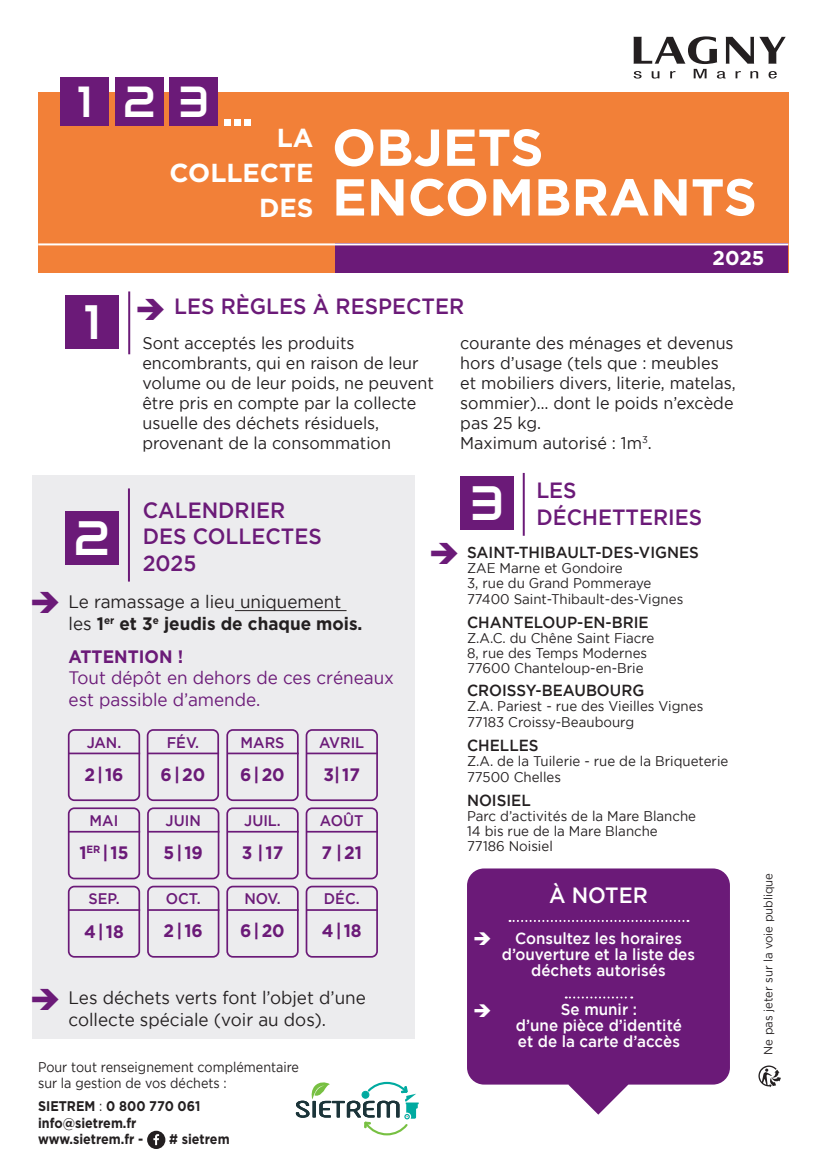
<style>
.page{position:relative;width:827px;height:1155px;background:#fff}
.page>*{position:absolute;margin:0;border:0;box-sizing:border-box;transform-origin:0 0}
.t1{font:700 51.8px/49.6px "Gotham";color:#fff}
.t2{font:48.2px "Audiowide";color:#fff}
.t3{font:43.4px "Audiowide";color:#fff}
.t4{font:700 26px/34.6px "Gotham";color:#fff;text-align:right}
.t5{font:500 22px/26.4px "Gotham";color:#6b1a78;scale:.95 1}
.t6{font:500 22px "Gotham";color:#fff;scale:.95 1}
.t7{font:700 20px "Gotham";color:#fff}
.t8{font:18px/21.6px "Gotham";color:#231f20;scale:.95 1}
.t9{font:700 18px "Gotham";color:#6b1a78;scale:.95 1}
.t10{font:18px/21.6px "Gotham";color:#6b1a78;scale:.95 1}
.t11{font:17px/20px "Gotham";color:#231f20;scale:.95 1}
.t12{font:500 16px/16px "Gotham";color:#fff;text-align:center;scale:.95 1}
.t13{font:500 16px "Gotham";color:#231f20;scale:.95 1}
.t14{font:500 15.4px "Gotham";color:#6b1a78;scale:.95 1}
.t15{font:14px/15px "Gotham";color:#231f20;scale:.95 1}
.t16{font:14px/16.8px "Gotham";color:#231f20;scale:.9 1}
.t17{font:700 14px/16.8px "Gotham";color:#231f20;scale:.9 1}
.t18{font:12px "Gotham";color:#231f20;scale:.95 1}
.s1{font-weight:700}
.s2{font-weight:400}
</style>
<div class="page">
<div style="left:32px;top:475px;width:382px;height:563px;background:#ececee"></div>
<div style="left:38px;top:93px;width:750px;height:180px;background:#f28038"></div>
<svg style="left:633px;top:36px;width:153px;height:43px"></svg>
<div style="left:335px;top:243px;width:453px;height:30px;background:#6b1a78"></div>
<hr style="left:38px;top:243px;width:750px;height:2px;background:#fff">
<hr style="left:128px;top:291px;width:2px;height:63px;background:#6b1a78">
<hr style="left:235px;top:610px;width:112px;height:1px;background:#231f20">
<div style="left:65px;top:511px;width:54px;height:53px;background:#6b1a78"></div>
<div style="left:68px;top:807px;width:72px;height:72px;border:2px solid #6b1a78;border-radius:6px"></div>
<hr style="left:69px;top:830px;width:71px;height:2px;background:#6b1a78">
<div style="left:68px;top:885px;width:72px;height:72px;border:2px solid #6b1a78;border-radius:6px"></div>
<hr style="left:69px;top:909px;width:71px;height:1px;background:#6b1a78">
<div style="left:147px;top:807px;width:72px;height:72px;border:2px solid #6b1a78;border-radius:6px"></div>
<hr style="left:148px;top:830px;width:71px;height:2px;background:#6b1a78">
<div style="left:147px;top:885px;width:72px;height:72px;border:2px solid #6b1a78;border-radius:6px"></div>
<hr style="left:148px;top:909px;width:71px;height:1px;background:#6b1a78">
<div style="left:226px;top:729px;width:73px;height:72px;border:2px solid #6b1a78;border-radius:6px"></div>
<hr style="left:227px;top:752px;width:72px;height:2px;background:#6b1a78">
<div style="left:226px;top:807px;width:73px;height:72px;border:2px solid #6b1a78;border-radius:6px"></div>
<hr style="left:227px;top:830px;width:72px;height:2px;background:#6b1a78">
<div style="left:226px;top:885px;width:73px;height:72px;border:2px solid #6b1a78;border-radius:6px"></div>
<hr style="left:227px;top:909px;width:72px;height:1px;background:#6b1a78">
<div style="left:306px;top:729px;width:72px;height:72px;border:2px solid #6b1a78;border-radius:6px"></div>
<hr style="left:306px;top:752px;width:72px;height:2px;background:#6b1a78">
<div style="left:306px;top:807px;width:72px;height:72px;border:2px solid #6b1a78;border-radius:6px"></div>
<hr style="left:306px;top:830px;width:72px;height:2px;background:#6b1a78">
<div style="left:306px;top:885px;width:72px;height:72px;border:2px solid #6b1a78;border-radius:6px"></div>
<hr style="left:306px;top:909px;width:72px;height:1px;background:#6b1a78">
<hr style="left:128px;top:488px;width:2px;height:93px;background:#6b1a78">
<div style="left:147px;top:729px;width:72px;height:72px;border:2px solid #6b1a78;border-radius:6px"></div>
<hr style="left:148px;top:752px;width:71px;height:2px;background:#6b1a78">
<div style="left:68px;top:729px;width:72px;height:72px;border:2px solid #6b1a78;border-radius:6px"></div>
<hr style="left:69px;top:752px;width:71px;height:2px;background:#6b1a78">
<div style="left:66px;top:295px;width:53px;height:53px;background:#6b1a78"></div>
<div style="left:460px;top:476px;width:54px;height:53px;background:#6b1a78"></div>
<hr style="left:523px;top:473px;width:2px;height:63px;background:#6b1a78">
<svg style="left:568px;top:1084px;width:60px;height:30px"></svg>
<div style="left:467px;top:868px;width:263px;height:216px;background:#6b1a78;border-radius:17px"></div>
<svg style="left:566px;top:996px;width:66px;height:2px"></svg>
<svg style="left:509px;top:920px;width:179px;height:1px"></svg>
<div style="left:61px;top:77px;width:48px;height:48px;background:#6b1a78"></div>
<div style="left:115px;top:77px;width:48px;height:48px;background:#6b1a78"></div>
<div style="left:170px;top:77px;width:48px;height:48px;background:#6b1a78"></div>
<div style="left:225px;top:119px;width:6px;height:7px;background:#fff"></div>
<div style="left:234px;top:119px;width:7px;height:7px;background:#fff"></div>
<div style="left:244px;top:119px;width:7px;height:7px;background:#fff"></div>
<svg style="left:147px;top:1130px;width:18px;height:18px"></svg>
<svg style="left:296px;top:1081px;width:123px;height:55px"></svg>
<svg style="left:758px;top:1065px;width:23px;height:22px"></svg>
<h3 class="t3" style="left:77px;top:74px;width:134px">123</h3>
<h3 class="t4" style="left:170px;top:120px;width:145px">LA<br>COLLECTE<br>DES</h3>
<h1 class="t1" style="left:332px;top:121px;width:426px">OBJETS<br>ENCOMBRANTS</h1>
<p class="t7" style="left:712px;top:246px;width:53px">2025</p>
<h2 class="t2" style="left:84px;top:291px;width:19px">1</h2>
<p class="t5" style="left:174px;top:293px;width:307px">LES RÈGLES À RESPECTER</p>
<p class="t11" style="left:142px;top:332px;width:308px">Sont acceptés les produits encombrants, qui en raison de leur volume ou de leur poids, ne peuvent être pris en compte par la collecte usuelle des déchets résiduels, provenant de la consommation</p>
<p class="t11" style="left:460px;top:332px;width:291px">courante des ménages et devenus hors d’usage (tels que : meubles et mobiliers divers, literie, matelas, sommier)… dont le poids n’excède pas 25 kg.<br>Maximum autorisé : 1m<sup>3</sup>.</p>
<p class="t5" style="left:143px;top:496px;width:152px">CALENDRIER</p>
<p class="t5" style="left:143px;top:523px;width:190px">DES COLLECTES</p>
<p class="t5" style="left:74px;top:549px;width:130px"><sup>2</sup> 2025</p>
<p class="t8" style="left:69px;top:590px;width:311px">Le ramassage a lieu uniquement les <span class="s1">1</span><sup>er</sup> <span class="s1">et 3</span><sup>e</sup> <span class="s1">jeudis de chaque mois.</span></p>
<p class="t9" style="left:69px;top:646px;width:122px">ATTENTION !</p>
<p class="t10" style="left:69px;top:667px;width:344px">Tout dépôt en dehors de ces créneaux est passible d’amende.</p>
<p class="t14" style="left:87px;top:733px;width:38px">JAN.</p>
<p class="t9" style="left:84px;top:764px;width:43px">2| 16</p>
<p class="t14" style="left:90px;top:811px;width:32px">MAI</p>
<p class="t9" style="left:79px;top:842px;width:53px">1<sup>ER</sup> | 15</p>
<p class="t14" style="left:88px;top:890px;width:34px">SEP.</p>
<p class="t9" style="left:84px;top:920px;width:43px">4| 18</p>
<p class="t14" style="left:167px;top:733px;width:36px">FÉV.</p>
<p class="t9" style="left:161px;top:764px;width:48px">6| 20</p>
<p class="t14" style="left:166px;top:811px;width:39px">JUIN</p>
<p class="t9" style="left:164px;top:842px;width:43px">5| 19</p>
<p class="t14" style="left:166px;top:890px;width:38px">OCT.</p>
<p class="t9" style="left:164px;top:920px;width:43px">2| 16</p>
<p class="t14" style="left:241px;top:733px;width:48px">MARS</p>
<p class="t9" style="left:240px;top:764px;width:48px">6| 20</p>
<p class="t14" style="left:244px;top:811px;width:40px">JUIL.</p>
<p class="t9" style="left:242px;top:842px;width:45px">3 | 17</p>
<p class="t14" style="left:244px;top:890px;width:40px">NOV.</p>
<p class="t9" style="left:240px;top:920px;width:48px">6| 20</p>
<p class="t14" style="left:319px;top:733px;width:49px">AVRIL</p>
<p class="t9" style="left:324px;top:764px;width:40px">3| 17</p>
<p class="t14" style="left:320px;top:811px;width:47px">AOÛT</p>
<p class="t9" style="left:321px;top:842px;width:44px">7 | 21</p>
<p class="t14" style="left:324px;top:890px;width:39px">DÉC.</p>
<p class="t9" style="left:322px;top:920px;width:43px">4| 18</p>
<p class="t8" style="left:69px;top:986px;width:314px">Les déchets verts font l’objet d’une collecte spéciale (voir au dos).</p>
<p class="t16" style="left:38px;top:1057px;width:292px">Pour tout renseignement complémentaire sur la gestion de vos déchets :</p>
<p class="t17" style="left:38px;top:1097px;width:182px">SIETREM <span class="s2">:</span> 0 800 770 061 info@sietrem.fr www.sietrem.fr -</p>
<p class="t17" style="left:169px;top:1130px;width:69px"># sietrem</p>
<p class="t5" style="left:470px;top:477px;width:246px;text-indent:67px">LES<br><sup>3</sup> DÉCHETTERIES</p>
<p class="t13" style="left:467px;top:543px;width:246px">SAINT-THIBAULT-DES-VIGNES</p>
<p class="t15" style="left:467px;top:560px;width:229px;line-height:15.6px">ZAE Marne et Gondoire<br>3, rue du Grand Pommeraye<br>77400 Saint-Thibault-des-Vignes</p>
<p class="t13" style="left:467px;top:613px;width:193px">CHANTELOUP-EN-BRIE</p>
<p class="t15" style="left:467px;top:630px;width:199px">Z.A.C. du Chêne Saint Fiacre<br>8, rue des Temps Modernes<br>77600 Chanteloup-en-Brie</p>
<p class="t13" style="left:467px;top:681px;width:188px">CROISSY-BEAUBOURG</p>
<p class="t15" style="left:467px;top:698px;width:250px;line-height:16px">Z.A. Pariest - rue des Vieilles Vignes<br>77183 Croissy-Beaubourg</p>
<p class="t13" style="left:467px;top:736px;width:77px">CHELLES</p>
<p class="t15" style="left:467px;top:753px;width:277px;line-height:16px">Z.A. de la Tuilerie - rue de la Briqueterie<br>77500 Chelles</p>
<p class="t13" style="left:467px;top:791px;width:69px">NOISIEL</p>
<p class="t15" style="left:467px;top:808px;width:243px">Parc d’activités de la Mare Blanche<br>14 bis rue de la Mare Blanche<br>77186 Noisiel</p>
<p class="t6" style="left:549px;top:882px;width:106px">À NOTER</p>
<p class="t12" style="left:502px;top:930px;width:205px">Consultez les horaires d’ouverture et la liste des déchets autorisés</p>
<p class="t12" style="left:516px;top:1000px;width:176px">Se munir :<br>d’une pièce d’identité et de la carte d’accès</p>
<p class="t18" style="left:762px;top:1054px;width:193px;rotate:-90deg">Ne pas jeter sur la voie publique</p>
</div>
